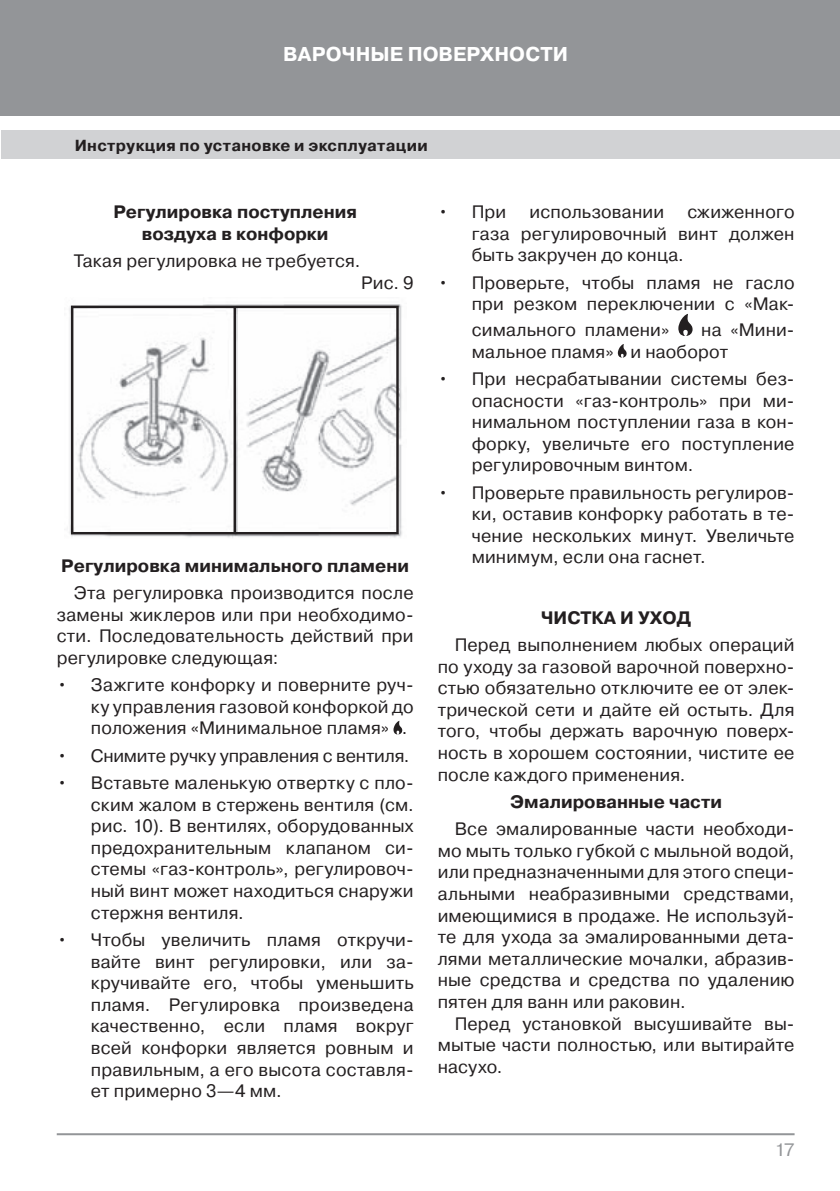
<style>
.page{position:relative;width:840px;height:1191px;background:#fff}
.page>*{position:absolute;margin:0;border:0;box-sizing:border-box;transform-origin:0 0}
.t1{font:700 20px "Pragmatica C";letter-spacing:.005em;color:#fff}
.Based_abzac{font:18px/21.6px "Pragmatica C";letter-spacing:.01em;color:#231f20;text-align:justify}
.Based_text{font:18px/21.6px "Pragmatica C";letter-spacing:.01em;color:#231f20;text-align:justify}
.Podzagolovok{font:700 18px/21.6px "Pragmatica C";color:#231f20;text-align:center}
.Based_abzac-2{font:18px "Pragmatica C";letter-spacing:-.01em;color:#231f20}
.t2{font:18px "Pragmatica C";color:#939598}
.t3{font:700 16px "Pragmatica C";letter-spacing:.02em;color:#231f20}
</style>
<div class="page">
<div style="left:0;top:0;width:839px;height:116px;background:#939598"></div>
<div style="left:1px;top:130px;width:838px;height:29px;background:#d1d2d4"></div>
<hr style="left:57px;top:1133px;width:737px;height:2px;background:#939598">
<img style="left:69px;top:304px;width:333px;height:234px">
<svg style="left:70px;top:304px;width:330px;height:231px"></svg>
<svg style="left:393px;top:720px;width:9px;height:14px"></svg>
<svg style="left:678px;top:314px;width:14px;height:22px"></svg>
<svg style="left:617px;top:344px;width:9px;height:14px"></svg>
<p class="t1" style="left:283px;top:43px;width:286px">ВАРОЧНЫЕ ПОВЕРХНОСТИ</p>
<p class="t3" style="left:75px;top:136px;width:354px">Инструкция по установке и эксплуатации</p>
<p class="Podzagolovok" style="left:113px;top:201px;width:245px">Регулировка поступления воздуха в конфорки</p>
<p class="Based_text" style="left:74px;top:250px;width:288px">Такая регулировка не требуется.</p>
<p class="Based_text" style="left:361px;top:272px;width:54px">Рис. 9</p>
<p class="Podzagolovok" style="left:61px;top:555px;width:349px">Регулировка минимального пламени</p>
<p class="Based_text" style="left:57px;top:582px;width:358px;text-indent:17px">Эта регулировка производится после замены жиклеров или при необходимо&shy;сти. Последовательность действий при регулировке следующая:</p>
<p class="Based_abzac" style="left:91px;top:674px;width:324px;text-indent:-34px">• Зажгите конфорку и поверните руч&shy;ку управления газовой конфоркой до положения «Минимальное пламя» .</p>
<p class="Based_abzac-2" style="left:57px;top:745px;width:354px">• Снимите ручку управления с вентиля.</p>
<p class="Based_abzac" style="left:91px;top:772px;width:324px;text-indent:-34px">• Вставьте маленькую отвертку с пло&shy;ским жалом в стержень вентиля (см. рис. 10). В вентилях, оборудованных предохранительным клапаном си&shy;стемы «газ-контроль», регулировоч&shy;ный винт может находиться снаружи стержня вентиля.</p>
<p class="Based_abzac" style="left:91px;top:929px;width:324px;text-indent:-34px">• Чтобы увеличить пламя откручи&shy;вайте винт регулировки, или за&shy;кручивайте его, чтобы уменьшить пламя. Регулировка произведена качественно, если пламя вокруг всей конфорки является ровным и правильным, а его высота составля&shy;ет примерно 3—4 мм.</p>
<p class="Based_abzac" style="left:437px;top:201px;width:70px">• При</p>
<p class="Based_abzac" style="left:529px;top:201px;width:136px">использовании</p>
<p class="Based_abzac" style="left:471px;top:201px;width:324px;text-indent:215px">сжиженного газа регулировочный винт должен быть закручен до конца.</p>
<p class="Based_abzac" style="left:437px;top:272px;width:358px;text-align:right">• Проверьте, чтобы пламя не гасло при резком переключении с «Мак-</p>
<p class="Based_abzac" style="left:471px;top:319px;width:199px">симального пламени»</p>
<p class="Based_abzac" style="left:471px;top:319px;width:324px;text-indent:229px">на «Мини&shy;мальное пламя» и наоборот</p>
<p class="Based_abzac" style="left:471px;top:368px;width:324px;text-indent:-34px">• При несрабатывании системы без&shy;опасности «газ-контроль» при ми&shy;нимальном поступлении газа в кон&shy;форку, увеличьте его поступление регулировочным винтом.</p>
<p class="Based_abzac" style="left:471px;top:482px;width:324px;text-indent:-34px">• Проверьте правильность регулиров&shy;ки, оставив конфорку работать в те&shy;чение нескольких минут. Увеличьте минимум, если она гаснет.</p>
<p class="Podzagolovok" style="left:541px;top:607px;width:151px">ЧИСТКА И УХОД</p>
<p class="Based_text" style="left:437px;top:634px;width:358px;text-indent:17px">Перед выполнением любых операций по уходу за газовой варочной поверхно&shy;стью обязательно отключите ее от элек&shy;трической сети и дайте ей остыть. Для того, чтобы держать варочную поверх&shy;ность в хорошем состоянии, чистите ее после каждого применения.</p>
<p class="Podzagolovok" style="left:510px;top:791px;width:213px">Эмалированные части</p>
<p class="Based_text" style="left:437px;top:818px;width:358px;text-indent:17px">Все эмалированные части необходи&shy;мо мыть только губкой с мыльной водой, или предназначенными для этого специ&shy;альными неабразивными средствами, имеющимися в продаже. Не используй&shy;те для ухода за эмалированными дета&shy;лями металлические мочалки, абразив&shy;ные средства и средства по удалению пятен для ванн или раковин.</p>
<p class="Based_text" style="left:437px;top:1012px;width:358px;text-indent:17px">Перед установкой высушивайте вы&shy;мытые части полностью, или вытирайте насухо.</p>
<p class="t2" style="left:774px;top:1139px;width:21px">17</p>
</div>
